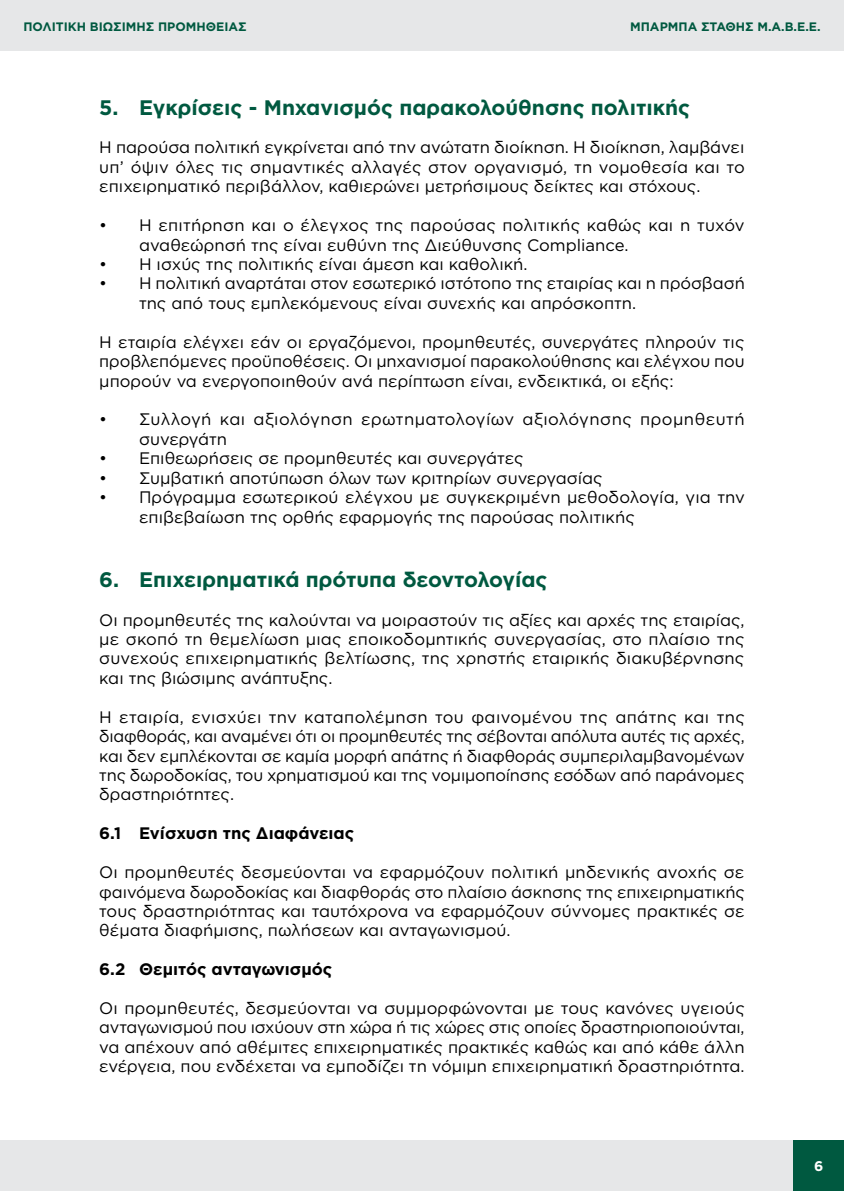
<style>
.page{position:relative;width:844px;height:1191px;background:#fff}
.page>*{position:absolute;margin:0;border:0;box-sizing:border-box;transform-origin:0 0}
.t1{font:700 21px "Gotham Greek";color:#005940}
.t2{font:16.62px/19.4px "Gotham Greek";color:#000;text-align:justify}
.t3{font:16.62px/19.4px "Gotham Greek";letter-spacing:.03em;color:#000}
.t4{font:700 16.62px "Gotham Greek";color:#000}
.t5{font:700 14px "Gotham Greek";color:#fff}
.t6{font:700 12.25px "Gotham Greek";color:#005940}
</style>
<div class="page">
<div style="left:0;top:0;width:843px;height:50px;background:#e6e7e8"></div>
<div style="left:0;top:1140px;width:843px;height:51px;background:#e6e7e8"></div>
<div style="left:793px;top:1140px;width:50px;height:51px;background:#005940"></div>
<p class="t6" style="left:23px;top:19px;width:225px">ΠΟΛΙΤΙΚΗ ΒΙΩΣΙΜΗΣ ΠΡΟΜΗΘΕΙΑΣ</p>
<p class="t6" style="left:630px;top:19px;width:192px">ΜΠΆΡΜΠΑ ΣΤΆΘΗΣ Μ.Α.Β.Ε.Ε.</p>
<p class="t1" style="left:99px;top:95px;width:592px">5. Εγκρίσεις - Μηχανισμός παρακολούθησης πολιτικής</p>
<p class="t2" style="left:99px;top:137px;width:647px">Η παρούσα πολιτική εγκρίνεται από την ανώτατη διοίκηση. Η διοίκηση, λαμβάνει υπ’ όψιν όλες τις σημαντικές αλλαγές στον οργανισμό, τη νομοθεσία και το επιχειρηματικό περιβάλλον, καθιερώνει μετρήσιμους δείκτες και στόχους.</p>
<p class="t2" style="left:139px;top:215px;width:607px;text-indent:-40px">• Η επιτήρηση και ο έλεγχος της παρούσας πολιτικής καθώς και η τυχόν αναθεώρησή της είναι ευθύνη της Διεύθυνσης Compliance.</p>
<p class="t2" style="left:99px;top:254px;width:429px">• Η ισχύς της πολιτικής είναι άμεση και καθολική.</p>
<p class="t2" style="left:139px;top:273px;width:607px;text-indent:-40px">• Η πολιτική αναρτάται στον εσωτερικό ιστότοπο της εταιρίας και η πρόσβασή της από τους εμπλεκόμενους είναι συνεχής και απρόσκοπτη.</p>
<p class="t2" style="left:99px;top:332px;width:647px">Η εταιρία ελέγχει εάν οι εργαζόμενοι, προμηθευτές, συνεργάτες πληρούν τις προβλεπόμενες προϋποθέσεις. Οι μηχανισμοί παρακολούθησης και ελέγχου που μπορούν να ενεργοποιηθούν ανά περίπτωση είναι, ενδεικτικά, οι εξής:</p>
<p class="t3" style="left:139px;top:409px;width:607px;text-indent:-40px">• Συλλογή και αξιολόγηση ερωτηματολογίων αξιολόγησης προμηθευτή συνεργάτη</p>
<p class="t2" style="left:99px;top:448px;width:425px">• Επιθεωρήσεις σε προμηθευτές και συνεργάτες</p>
<p class="t2" style="left:99px;top:468px;width:505px">• Συμβατική αποτύπωση όλων των κριτηρίων συνεργασίας</p>
<p class="t2" style="left:139px;top:487px;width:607px;text-indent:-40px">• Πρόγραμμα εσωτερικού ελέγχου με συγκεκριμένη μεθοδολογία, για την επιβεβαίωση της ορθής εφαρμογής της παρούσας πολιτικής</p>
<p class="t1" style="left:99px;top:567px;width:449px">6. Επιχειρηματικά πρότυπα δεοντολογίας</p>
<p class="t2" style="left:99px;top:609px;width:646px">Οι προμηθευτές της καλούνται να μοιραστούν τις αξίες και αρχές της εταιρίας, με σκοπό τη θεμελίωση μιας εποικοδομητικής συνεργασίας, στο πλαίσιο της συνεχούς επιχειρηματικής βελτίωσης, της χρηστής εταιρικής διακυβέρνησης και της βιώσιμης ανάπτυξης.</p>
<p class="t2" style="left:99px;top:707px;width:646px">Η εταιρία, ενισχύει την καταπολέμηση του φαινομένου της απάτης και της διαφθοράς, και αναμένει ότι οι προμηθευτές της σέβονται απόλυτα αυτές τις αρχές, και δεν εμπλέκονται σε καμία μορφή απάτης ή διαφθοράς συμπεριλαμβανομένων της δωροδοκίας, του χρηματισμού και της νομιμοποίησης εσόδων από παράνομες δραστηριότητες.</p>
<p class="t4" style="left:99px;top:823px;width:256px">6.1 Ενίσχυση της Διαφάνειας</p>
<p class="t2" style="left:99px;top:862px;width:646px">Οι προμηθευτές δεσμεύονται να εφαρμόζουν πολιτική μηδενικής ανοχής σε φαινόμενα δωροδοκίας και διαφθοράς στο πλαίσιο άσκησης της επιχειρηματικής τους δραστηριότητας και ταυτόχρονα να εφαρμόζουν σύννομες πρακτικές σε θέματα διαφήμισης, πωλήσεων και ανταγωνισμού.</p>
<p class="t4" style="left:99px;top:959px;width:234px">6.2 Θεμιτός ανταγωνισμός</p>
<p class="t2" style="left:99px;top:998px;width:647px">Οι προμηθευτές, δεσμεύονται να συμμορφώνονται με τους κανόνες υγειούς ανταγωνισμού που ισχύουν στη χώρα ή τις χώρες στις οποίες δραστηριοποιούνται, να απέχουν από αθέμιτες επιχειρηματικές πρακτικές καθώς και από κάθε άλλη ενέργεια, που ενδέχεται να εμποδίζει τη νόμιμη επιχειρηματική δραστηριότητα.</p>
<p class="t5" style="left:814px;top:1157px;width:11px">6</p>
</div>
